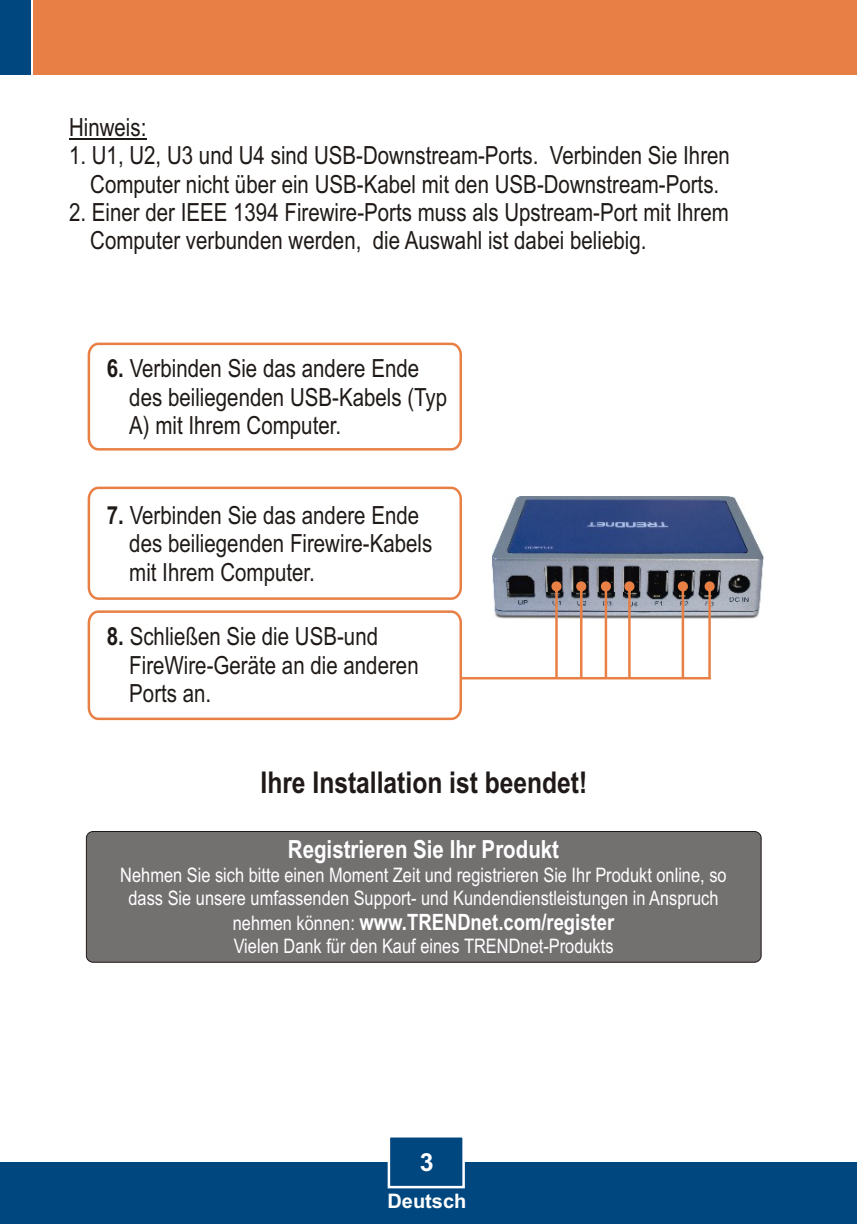
<style>
.page{position:relative;width:857px;height:1224px;background:#fff}
.page>*{position:absolute;margin:0;border:0;box-sizing:border-box;transform-origin:0 0}
.t1{font:700 30px "Arial Narrow";color:#1f1a17}
.t2{font:25px/28.2px "Arial Narrow";color:#1f1a17}
.t3{font:700 25px "Arial Narrow";color:#fff}
.t4{font:700 25px "Arial";color:#fff}
.t5{font:700 22.5px "Arial Narrow";color:#fff}
.t6{font:20px/22.8px "Arial Narrow";color:#fff;text-align:center}
.t7{font:700 20px "Arial";color:#fff}
.s1{font-weight:700}
.s2{font-weight:400;font-size:20px}
</style>
<div class="page">
<img style="left:493px;top:497px;width:270px;height:122px">
<svg style="left:463px;top:581px;width:251px;height:98px"></svg>
<div style="left:0;top:1162px;width:857px;height:62px;background:#004780"></div>
<div style="left:33px;top:0;width:824px;height:75px;background:#e88045"></div>
<div style="left:0;top:0;width:30px;height:75px;background:#004780"></div>
<div style="left:86px;top:831px;width:675px;height:131px;background:#737070;border:1px solid #1f1a17;border-radius:7px"></div>
<hr style="left:69px;top:138px;width:77px;height:2px;background:#1f1a17">
<svg style="left:87px;top:486px;width:375px;height:114px"></svg>
<svg style="left:87px;top:342px;width:375px;height:109px"></svg>
<svg style="left:87px;top:610px;width:376px;height:111px"></svg>
<svg style="left:387px;top:1137px;width:78px;height:52px"></svg>
<p class="t2" style="left:69px;top:116px;width:79px">Hinweis:</p>
<p class="t2" style="left:69px;top:144px;width:662px;text-align:center">1. U1, U2, U3 und U4 sind USB-Downstream-Ports. Verbinden Sie Ihren<br>Computer nicht über ein USB-Kabel mit den USB-Downstream-Ports.</p>
<p class="t2" style="left:90px;top:200px;width:640px;text-indent:-21px">2. Einer der IEEE 1394 Firewire-Ports muss als Upstream-Port mit Ihrem<br>Computer verbunden werden, die Auswahl ist dabei beliebig.</p>
<p class="t2" style="left:129px;top:357px;width:319px;text-indent:-22px"><span class="s1">6.</span> Verbinden Sie das andere Ende des beiliegenden USB-Kabels (Typ<br>A) mit Ihrem Computer.</p>
<p class="t2" style="left:129px;top:503px;width:305px;text-indent:-22px"><span class="s1">7.</span> Verbinden Sie das andere Ende des beiliegenden Firewire-Kabels mit Ihrem Computer.</p>
<p class="t2" style="left:129px;top:625px;width:291px;text-indent:-22px"><span class="s1">8.</span> Schließen Sie die USB-und<br>FireWire-Geräte an die anderen<br>Ports an.</p>
<p class="t1" style="left:260px;top:772px;width:328px">Ihre Installation ist beendet!</p>
<p class="t3" style="left:288px;top:841px;width:273px">Registrieren Sie Ihr Produkt</p>
<p class="t6" style="left:120px;top:866px;width:608px">Nehmen Sie sich bitte einen Moment Zeit und registrieren Sie Ihr Produkt online, so dass Sie unsere umfassenden Support- und Kundendienstleistungen in Anspruch</p>
<p class="t5" style="left:233px;top:914px;width:383px"><span class="s2">nehmen können:</span> www.TRENDnet.com/register</p>
<p class="t6" style="left:234px;top:937px;width:381px">Vielen Dank für den Kauf eines TRENDnet-Produkts</p>
<p class="t4" style="left:420px;top:1152px;width:15px">3</p>
<p class="t7" style="left:387px;top:1194px;width:80px">Deutsch</p>
</div>
